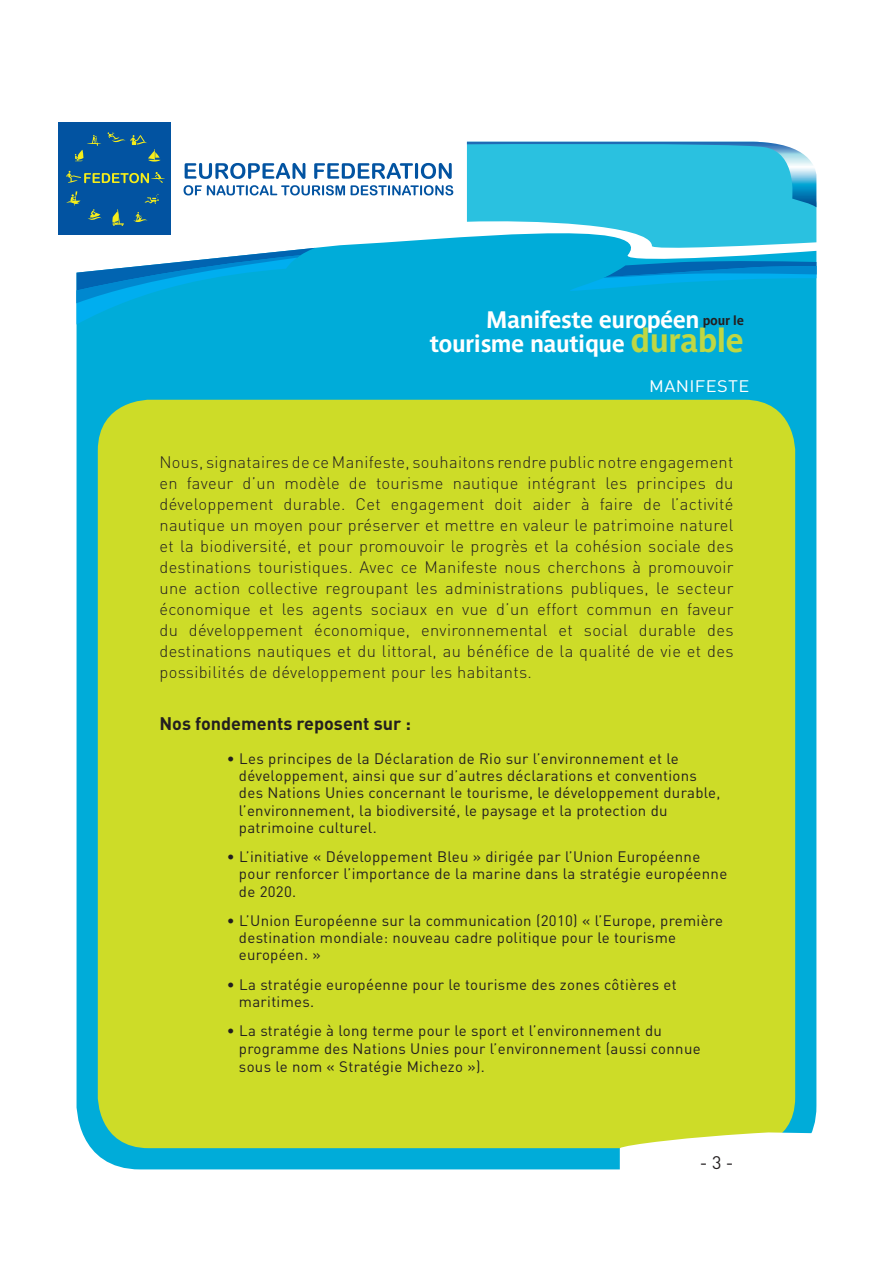
<style>
.page{position:relative;width:893px;height:1263px;background:#fff}
.page>*{position:absolute;margin:0;border:0;box-sizing:border-box;transform-origin:0 0}
.t1{font:700 23.7px/24.6px "Parisine";letter-spacing:-.02em;color:#fff;text-align:center}
.t2{font:700 18px "DIN";color:#231f20}
.t3{font:18px "DIN";color:#231f20}
.t4{font:300 16.5px/21px "DIN";letter-spacing:.02em;color:#231f20;text-align:justify}
.t5{font:16.5px "DIN";letter-spacing:.02em;color:#fff;scale:1.1 1}
.t6{font:15px/17.2px "DIN";letter-spacing:.02em;color:#231f20}
.t7{font:700 13.05px "Parisine";letter-spacing:-.02em;color:#231f20}
.s1{font-size:33px;color:#bfd743}
</style>
<div class="page">
<div style="left:77px;top:216px;width:739px;height:953px;background:#00acd9"></div>
<svg style="left:77px;top:248px;width:238px;height:76px"></svg>
<svg style="left:568px;top:261px;width:248px;height:31px;background:#0099d4"></svg>
<svg style="left:467px;top:142px;width:349px;height:109px;background:#3cc3e1"></svg>
<div style="left:98px;top:400px;width:697px;height:748px;background:#cddc28;border-radius:51px"></div>
<svg style="left:620px;top:1132px;width:194px;height:37px"></svg>
<div style="left:58px;top:122px;width:407px;height:113px;background:#fff"></div>
<svg style="left:185px;top:163px;width:120px;height:16px"></svg>
<svg style="left:314px;top:163px;width:138px;height:16px"></svg>
<svg style="left:184px;top:185px;width:161px;height:10px"></svg>
<svg style="left:351px;top:185px;width:102px;height:10px"></svg>
<div style="left:58px;top:122px;width:113px;height:113px;background:#0253a1"></div>
<svg style="left:133px;top:212px;width:15px;height:10px"></svg>
<svg style="left:88px;top:209px;width:14px;height:11px"></svg>
<svg style="left:144px;top:194px;width:15px;height:10px"></svg>
<svg style="left:75px;top:135px;width:26px;height:26px"></svg>
<svg style="left:66px;top:191px;width:15px;height:15px"></svg>
<hr style="left:117px;top:209px;width:3px;height:15px;background:#f6ed1a">
<svg style="left:112px;top:211px;width:12px;height:15px"></svg>
<svg style="left:66px;top:171px;width:99px;height:12px"></svg>
<svg style="left:108px;top:132px;width:52px;height:30px"></svg>
<h1 class="t1" style="left:430px;top:307px;width:316px">Manifeste européen<br>tourisme nautique <span class="s1">durable</span></h1>
<p class="t7" style="left:703px;top:312px;width:43px">pour le</p>
<p class="t5" style="left:649px;top:375px;width:93px">MANIFESTE</p>
<p class="t4" style="left:159px;top:451px;width:576px">Nous, signataires de ce Manifeste, souhaitons rendre public notre engagement en faveur d’un modèle de tourisme nautique intégrant les principes du développement durable. Cet engagement doit aider à faire de l’activité nautique un moyen pour préserver et mettre en valeur le patrimoine naturel et la biodiversité, et pour promouvoir le progrès et la cohésion sociale des destinations touristiques. Avec ce Manifeste nous cherchons à promouvoir une action collective regroupant les administrations publiques, le secteur économique et les agents sociaux en vue d’un effort commun en faveur du développement économique, environnemental et social durable des destinations nautiques et du littoral, au bénéfice de la qualité de vie et des possibilités de développement pour les habitants.</p>
<p class="t2" style="left:159px;top:712px;width:253px">Nos fondements reposent sur :</p>
<p class="t6" style="left:239px;top:749px;width:483px;text-indent:-12px">• Les principes de la Déclaration de Rio sur l’environnement et le développement, ainsi que sur d’autres déclarations et conventions des Nations Unies concernant le tourisme, le développement durable, l’environnement, la biodiversité, le paysage et la protection du patrimoine culturel.</p>
<p class="t6" style="left:239px;top:848px;width:490px;text-indent:-12px">• L’initiative « Développement Bleu » dirigée par l’Union Européenne pour renforcer l’importance de la marine dans la stratégie européenne de 2020.</p>
<p class="t6" style="left:239px;top:911px;width:485px;text-indent:-12px">• L’Union Européenne sur la communication (2010) « l’Europe, première destination mondiale: nouveau cadre politique pour le tourisme européen. »</p>
<p class="t6" style="left:239px;top:975px;width:439px;text-indent:-12px">• La stratégie européenne pour le tourisme des zones côtières et maritimes.</p>
<p class="t6" style="left:239px;top:1021px;width:463px;line-height:18px;text-indent:-12px">• La stratégie à long terme pour le sport et l’environnement du programme des Nations Unies pour l’environnement (aussi connue sous le nom « Stratégie Michezo »).</p>
<p class="t3" style="left:700px;top:1152px;width:35px">- 3 -</p>
</div>
